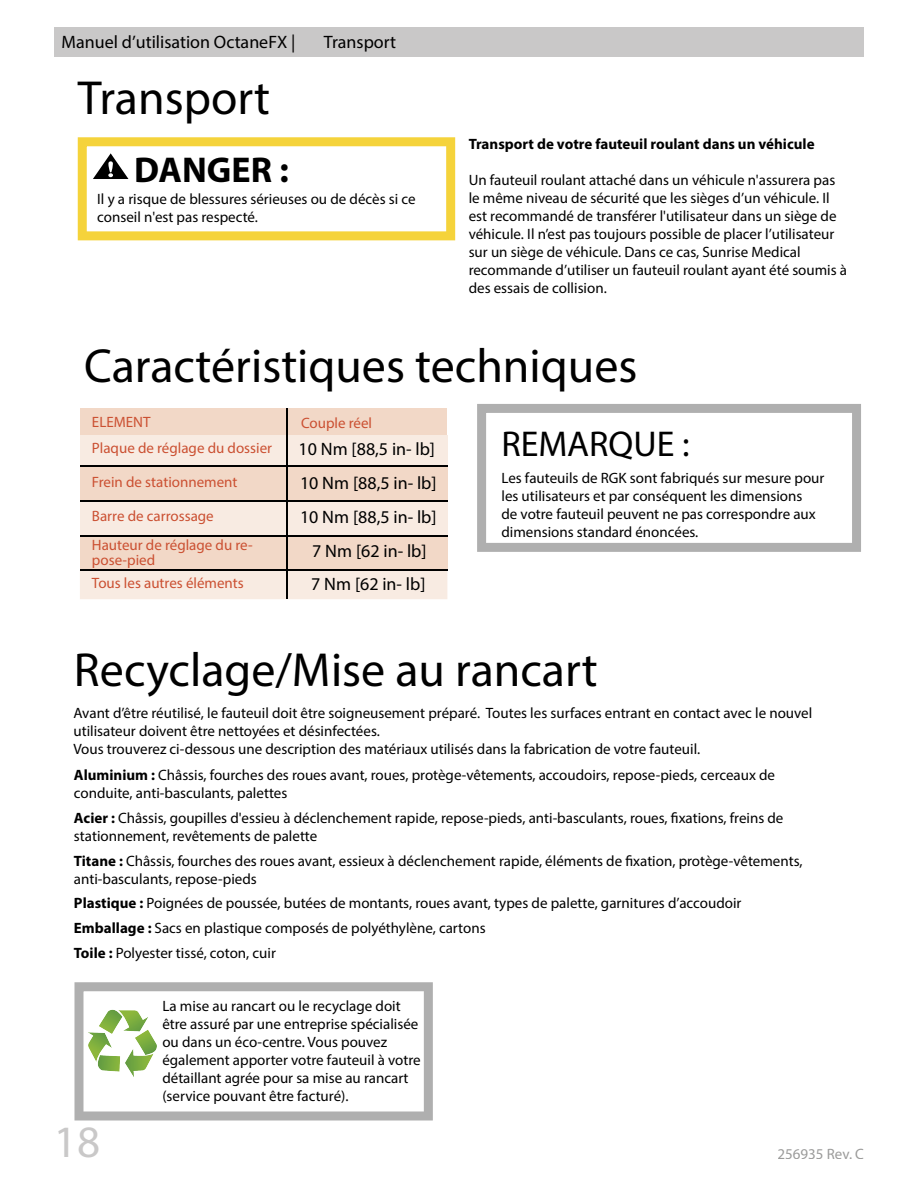
<style>
.page{position:relative;width:918px;height:1188px;background:#fff}
.page>*{position:absolute;margin:0;border:0;box-sizing:border-box;transform-origin:0 0}
.t1{font:48px "Myriad Pro";color:#000}
.t2{font:45px "Myriad Pro";color:#c9c8c8}
.t3{font:36px "Myriad Pro";color:#000}
.t4{font:700 36px "Myriad Pro";color:#000}
.t5{font:18px/34px "Myriad Pro";color:#000}
.t6{font:15px/18px "Myriad Pro";color:#000}
.t7{font:15px/29.4px "Myriad Pro";color:#cb5032}
.t8{font:700 15px "Myriad Pro";color:#000}
.t9{font:15px "Myriad Pro";color:#9b9b9a}
.s1{font-weight:700}
</style>
<div class="page">
<div style="left:54px;top:27px;width:810px;height:29px;background:#c9c8c8"></div>
<svg style="left:78px;top:137px;width:377px;height:103px"></svg>
<div style="left:80px;top:536px;width:367px;height:34px;background:#f2d8c7"></div>
<div style="left:80px;top:570px;width:367px;height:29px;background:#f8ebe2"></div>
<div style="left:80px;top:408px;width:367px;height:27px;background:#f2d8c7"></div>
<div style="left:80px;top:435px;width:367px;height:30px;background:#f8ebe2"></div>
<div style="left:80px;top:467px;width:367px;height:33px;background:#f2d8c7"></div>
<div style="left:80px;top:501px;width:367px;height:34px;background:#f8ebe2"></div>
<hr style="left:286px;top:408px;width:2px;height:191px;background:#000">
<hr style="left:80px;top:465px;width:367px;height:2px;background:#000">
<hr style="left:80px;top:500px;width:367px;height:2px;background:#000">
<hr style="left:80px;top:535px;width:367px;height:1px;background:#000">
<hr style="left:80px;top:569px;width:367px;height:1px;background:#000">
<svg style="left:477px;top:404px;width:384px;height:148px"></svg>
<svg style="left:74px;top:982px;width:359px;height:138px"></svg>
<p class="t5" style="left:62px;top:26px;width:235px">Manuel d’utilisation OctaneFX |</p>
<h1 class="t1" style="left:78px;top:74px;width:194px">Transport</h1>
<p class="t5" style="left:324px;top:26px;width:74px">Transport</p>
<h3 class="t4" style="left:134px;top:156px;width:156px">DANGER :</h3>
<p class="t6" style="left:97px;top:191px;width:320px">Il y a risque de blessures sérieuses ou de décès si ce conseil n'est pas respecté.</p>
<p class="t8" style="left:469px;top:139px;width:347px">Transport de votre fauteuil roulant dans un véhicule</p>
<p class="t6" style="left:469px;top:172px;width:380px">Un fauteuil roulant attaché dans un véhicule n'assurera pas le même niveau de sécurité que les sièges d’un véhicule. Il est recommandé de transférer l'utilisateur dans un siège de véhicule. Il n’est pas toujours possible de placer l’utilisateur sur un siège de véhicule. Dans ce cas, Sunrise Medical recommande d’utiliser un fauteuil roulant ayant été soumis à des essais de collision.</p>
<h1 class="t1" style="left:84px;top:342px;width:555px">Caractéristiques techniques</h1>
<p class="t7" style="left:92px;top:407px;width:60px">ELEMENT</p>
<p class="t7" style="left:301px;top:409px;width:73px">Couple réel</p>
<p class="t7" style="left:92px;top:434px;width:182px">Plaque de réglage du dossier</p>
<p class="t7" style="left:92px;top:468px;width:147px">Frein de stationnement</p>
<p class="t7" style="left:92px;top:502px;width:162px">Barre de carrossage<br>Hauteur de réglage du re-</p>
<p class="t7" style="left:92px;top:549px;width:153px;line-height:23px">pose-pied<br>Tous les autres éléments</p>
<p class="t5" style="left:299px;top:433px;width:140px">10 Nm [88,5 in- lb]<br>10 Nm [88,5 in- lb]</p>
<p class="t5" style="left:300px;top:501px;width:138px">10 Nm [88,5 in- lb]</p>
<p class="t5" style="left:312px;top:535px;width:116px">7 Nm [62 in- lb]</p>
<p class="t5" style="left:311px;top:568px;width:116px">7 Nm [62 in- lb]</p>
<h3 class="t3" style="left:501px;top:426px;width:190px">REMARQUE :</h3>
<p class="t6" style="left:501px;top:470px;width:324px">Les fauteuils de RGK sont fabriqués sur mesure pour les utilisateurs et par conséquent les dimensions<br>de votre fauteuil peuvent ne pas correspondre aux dimensions standard énoncées.</p>
<h1 class="t1" style="left:74px;top:646px;width:525px">Recyclage/Mise au rancart</h1>
<p class="t6" style="left:73px;top:704px;width:740px">Avant d’être réutilisé, le fauteuil doit être soigneusement préparé. Toutes les surfaces entrant en contact avec le nouvel utilisateur doivent être nettoyées et désinfectées.<br>Vous trouverez ci-dessous une description des matériaux utilisés dans la fabrication de votre fauteuil.</p>
<p class="t6" style="left:74px;top:767px;width:703px"><span class="s1">Aluminium :</span> Châssis, fourches des roues avant, roues, protège-vêtements, accoudoirs, repose-pieds, cerceaux de conduite, anti-basculants, palettes</p>
<p class="t6" style="left:74px;top:810px;width:711px"><span class="s1">Acier :</span> Châssis, goupilles d'essieu à déclenchement rapide, repose-pieds, anti-basculants, roues, fixations, freins de stationnement, revêtements de palette</p>
<p class="t6" style="left:74px;top:852px;width:730px"><span class="s1">Titane :</span> Châssis, fourches des roues avant, essieux à déclenchement rapide, éléments de fixation, protège-vêtements, anti-basculants, repose-pieds</p>
<p class="t6" style="left:74px;top:892px;width:669px;line-height:24.8px"><span class="s1">Plastique :</span> Poignées de poussée, butées de montants, roues avant, types de palette, garnitures d’accoudoir<br><span class="s1">Emballage :</span> Sacs en plastique composés de polyéthylène, cartons<br><span class="s1">Toile :</span> Polyester tissé, coton, cuir</p>
<p class="t6" style="left:162px;top:997px;width:260px">La mise au rancart ou le recyclage doit être assuré par une entreprise spécialisée ou dans un éco-centre. Vous pouvez également apporter votre fauteuil à votre détaillant agrée pour sa mise au rancart (service pouvant être facturé).</p>
<h2 class="t2" style="left:54px;top:1120px;width:48px">18</h2>
<p class="t9" style="left:777px;top:1146px;width:88px">256935 Rev. C</p>
</div>
